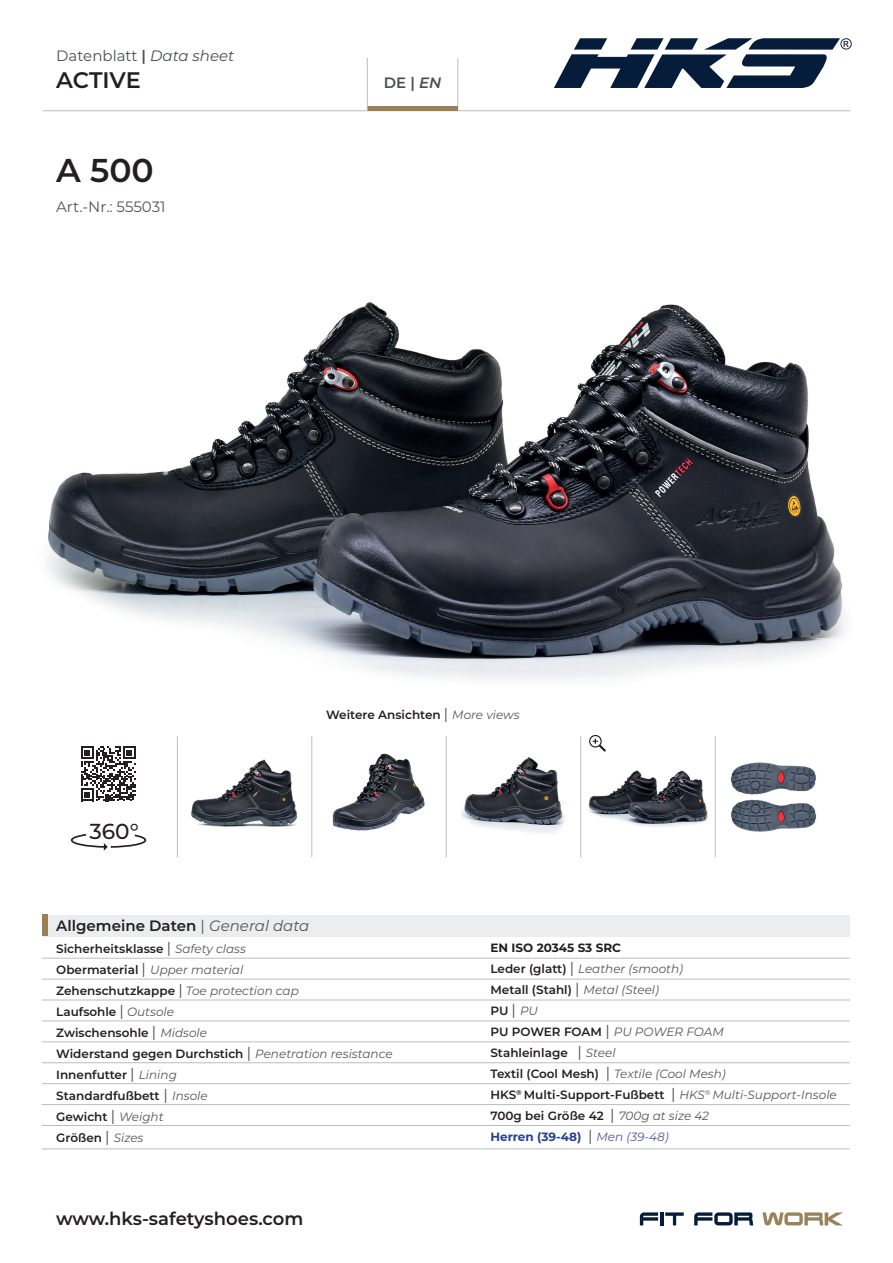
<style>
.page{position:relative;width:893px;height:1263px;background:#fff}
.page>*{position:absolute;margin:0;border:0;box-sizing:border-box;transform-origin:0 0}
.t1{font:600 33px "Montserrat";color:#231f20}
.t2{font:600 22.5px "Montserrat";letter-spacing:-.01em;color:#231f20}
.t3{font:500 21.75px "Montserrat";color:#231f20}
.t4{font:600 18px "Montserrat";color:#231f20}
.t5{font:600 15px "Montserrat";color:#231f20}
.t6{font:15px "Montserrat";color:#4b4e53}
.t7{font:15px "Montserrat";color:#545557}
.t8{font:600 15px "Montserrat";color:#4b4e53}
.t9{font:600 12px/21px "Montserrat";color:#231f20}
.s1{font-weight:600}
.s2{font-style:italic}
.s3{font-weight:400;font-size:15px;color:#4b4e53}
.s4{font-weight:400;font-style:italic;color:#545557}
.s5{font-weight:400;color:#545557}
.s6{font-weight:700}
.s7{font-weight:700;color:#253f8e}
.s8{font-weight:400;font-style:italic;color:#4b599d}
</style>
<div class="page">
<img style="left:47px;top:302px;width:798px;height:378px">
<img style="left:191px;top:759px;width:106px;height:68px">
<img style="left:332px;top:753px;width:93px;height:78px">
<img style="left:445px;top:738px;width:137px;height:106px">
<img style="left:578px;top:740px;width:137px;height:105px">
<img style="left:731px;top:762px;width:86px;height:70px">
<svg style="left:589px;top:735px;width:17px;height:17px"></svg>
<hr style="left:458px;top:58px;width:1px;height:53px;background:#bcbdc0">
<hr style="left:43px;top:110px;width:807px;height:1px;background:#bcbdc0">
<hr style="left:367px;top:107px;width:91px;height:4px;background:#9a8052">
<hr style="left:367px;top:58px;width:1px;height:53px;background:#bcbdc0">
<svg style="left:554px;top:38px;width:298px;height:50px"></svg>
<svg style="left:81px;top:746px;width:55px;height:55px"></svg>
<svg style="left:70px;top:834px;width:77px;height:17px"></svg>
<hr style="left:177px;top:736px;width:1px;height:121px;background:#bcbdc0">
<hr style="left:312px;top:736px;width:1px;height:121px;background:#bcbdc0">
<hr style="left:446px;top:736px;width:1px;height:121px;background:#bcbdc0">
<hr style="left:580px;top:736px;width:1px;height:121px;background:#bcbdc0">
<hr style="left:715px;top:736px;width:1px;height:121px;background:#bcbdc0">
<div style="left:42px;top:914px;width:808px;height:22px;background:#ebedef"></div>
<div style="left:42px;top:914px;width:6px;height:22px;background:#9a8052"></div>
<hr style="left:42px;top:1000px;width:808px;height:1px;background:#bcbdc0">
<hr style="left:42px;top:1021px;width:808px;height:1px;background:#bcbdc0">
<hr style="left:42px;top:958px;width:808px;height:1px;background:#bcbdc0">
<hr style="left:42px;top:979px;width:808px;height:1px;background:#bcbdc0">
<hr style="left:42px;top:1041px;width:808px;height:1px;background:#bcbdc0">
<hr style="left:42px;top:1062px;width:808px;height:1px;background:#bcbdc0">
<hr style="left:42px;top:1125px;width:808px;height:1px;background:#bcbdc0">
<hr style="left:42px;top:1104px;width:808px;height:1px;background:#bcbdc0">
<hr style="left:42px;top:1083px;width:808px;height:1px;background:#bcbdc0">
<hr style="left:42px;top:1148px;width:808px;height:1px;background:#bcbdc0">
<svg style="left:665px;top:1212px;width:19px;height:13px"></svg>
<svg style="left:640px;top:1212px;width:18px;height:13px"></svg>
<hr style="left:660px;top:1212px;width:4px;height:13px;background:#051c3a">
<svg style="left:694px;top:1212px;width:59px;height:13px"></svg>
<svg style="left:762px;top:1212px;width:81px;height:13px"></svg>
<p class="t6" style="left:56px;top:45px;width:180px">Datenblatt <span class="s1">|</span> <span class="s2">Data sheet</span></p>
<h2 class="t2" style="left:56px;top:64px;width:86px">ACTIVE</h2>
<p class="t8" style="left:384px;top:72px;width:59px">DE | <span class="s2">EN</span></p>
<h1 class="t1" style="left:56px;top:146px;width:99px">A 500</h1>
<p class="t7" style="left:56px;top:196px;width:111px">Art.-Nr.: 555031</p>
<p class="t9" style="left:326px;top:703px;width:195px">Weitere Ansichten <span class="s3">|</span> <span class="s4">More views</span></p>
<h3 class="t3" style="left:89px;top:816px;width:51px">360°</h3>
<p class="t5" style="left:56px;top:915px;width:255px">Allgemeine Daten <span class="s5">|</span> <span class="s4">General data</span></p>
<p class="t9" style="left:56px;top:937px;width:338px">Sicherheitsklasse <span class="s3">|</span> <span class="s4">Safety class<br></span>Obermaterial <span class="s3">|</span> <span class="s4">Upper material<br></span>Zehenschutzkappe <span class="s3">|</span> <span class="s4">Toe protection cap<br></span>Laufsohle <span class="s3">|</span> <span class="s4">Outsole<br></span>Zwischensohle <span class="s3">|</span> <span class="s4">Midsole<br></span>Widerstand gegen Durchstich <span class="s3">|</span> <span class="s4">Penetration resistance<br></span>Innenfutter <span class="s3">|</span> <span class="s4">Lining<br></span>Standardfußbett <span class="s3">|</span> <span class="s4">Insole<br></span>Gewicht <span class="s3">|</span> <span class="s4">Weight<br></span>Größen <span class="s3">|</span> <span class="s4">Sizes</span></p>
<p class="t9" style="left:490px;top:937px;width:348px"><span class="s6">EN ISO 20345 S3 SRC<br></span>Leder (glatt) <span class="s3">|</span> <span class="s4">Leather (smooth)<br></span>Metall (Stahl) <span class="s3">|</span> <span class="s4">Metal (Steel)<br></span>PU <span class="s3">|</span> <span class="s4">PU<br></span>PU POWER FOAM <span class="s3">|</span> <span class="s4">PU POWER FOAM<br></span>Stahleinlage <span class="s3">|</span> <span class="s4">Steel<br></span>Textil (Cool Mesh) <span class="s3">|</span> <span class="s4">Textile (Cool Mesh)<br></span>HKS<sup>®</sup> Multi-Support-Fußbett <span class="s3">|</span> <span class="s4">HKS</span><sup>®</sup> <span class="s4">Multi-Support-Insole<br></span>700g bei Größe 42 <span class="s3">|</span> <span class="s4">700g at size 42<br></span><span class="s7">Herren (39-48)</span> <span class="s3">|</span> <span class="s8">Men (39-48)</span></p>
<h3 class="t4" style="left:56px;top:1206px;width:249px">www.hks-safetyshoes.com</h3>
</div>
